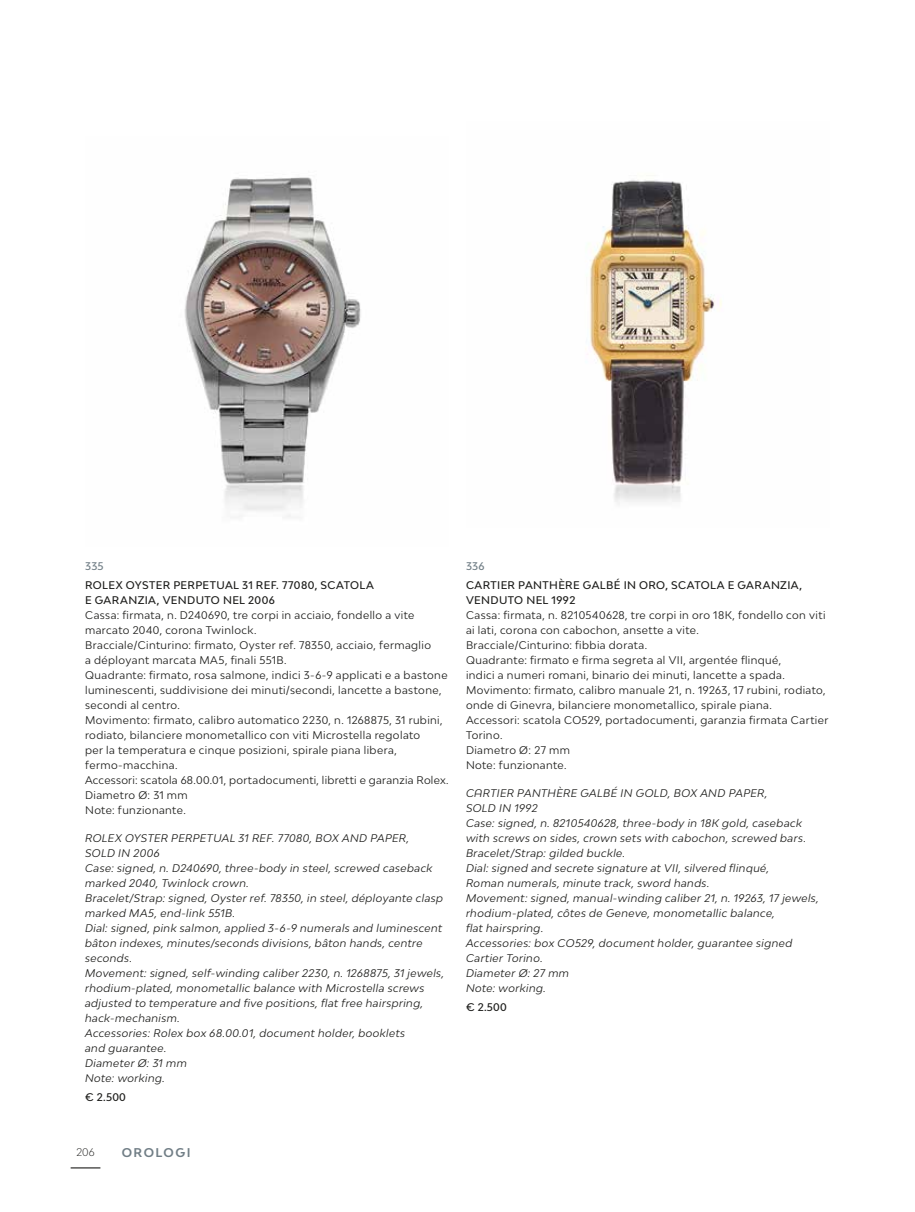
<style>
.page{position:relative;width:915px;height:1212px;background:#fff}
.page>*{position:absolute;margin:0;border:0;box-sizing:border-box;transform-origin:0 0}
.t1{font:700 12px "Bw Modelica";letter-spacing:.125em;color:#717e86}
.t2{font:italic 10.5px/15px "Bw Modelica";letter-spacing:.035em;color:#1d1d1b}
.t3{font:10.5px/15px "Bw Modelica";letter-spacing:.04em;color:#1d1d1b}
.t4{font:500 10.5px/15px "Bw Modelica";letter-spacing:.035em;color:#1d1d1b}
.t5{font:500 10.5px "Bw Modelica";letter-spacing:.02em;color:#717e86}
.t6{font:300 10.5px "Bw Modelica";color:#1d1d1b}
.s1{font-family:"Bw Modelica SS01"}
</style>
<div class="page">
<svg style="left:71px;top:1167px;width:29px;height:1px"></svg>
<img style="left:588px;top:180px;width:134px;height:324px">
<img style="left:184px;top:177px;width:177px;height:340px">
<p class="t5" style="left:85px;top:559px;width:20px">335</p>
<p class="t4" style="left:85px;top:577px;width:290px">ROLEX OYSTER PERPETUAL 31 REF. 77080, SCATOLA<br>E GARANZIA, VENDUTO NEL 2006</p>
<p class="t3" style="left:85px;top:607px;width:365px">Cassa: firmata, n. D240690, tre corpi in acciaio, fondello a vite marcato 2040, corona Twinlock.<br>Bracciale/Cinturino: firmato, Oyster ref. 78350, acciaio, fermaglio<br>a déployant marcata MA5, finali 551B.<br>Quadrante: firmato, rosa salmone, indici 3-6-9 applicati e a bastone luminescenti, suddivisione dei minuti/secondi, lancette a bastone, secondi al centro.<br>Movimento: firmato, calibro automatico 2230, n. 1268875, 31 rubini, rodiato, bilanciere monometallico con viti Microstella regolato<br>per la temperatura e cinque posizioni, spirale piana libera, fermo-macchina.<br>Accessori: scatola 68.00.01, portadocumenti, libretti e garanzia Rolex.<br>Diametro Ø: 31 mm<br>Note: funzionante.</p>
<p class="t2" style="left:85px;top:830px;width:360px"><span class="s1">ROLEX</span> OYSTER PERPETUAL 31 REF. 77080, BOX AND PAPER,<br>SOLD IN 2006<br>Case: signed, n. D240690, three-body in steel, screwed caseback marked 2040, Twinlock crown.<br>Bracelet/Strap: signed, Oyster ref. 78350, in steel, déployante clasp marked MA5, end-link 551B.<br>Dial: signed, pink salmon, applied 3-6-9 numerals and luminescent bâton indexes, minutes/seconds divisions, bâton hands, centre seconds.<br>Movement: signed, self-winding caliber 2230, n. 1268875, 31 jewels, rhodium-plated, monometallic balance with Microstella screws adjusted to temperature and five positions, flat free hairspring, hack-mechanism.<br>Accessories: Rolex box 68.00.01, document holder, booklets<br>and guarantee.<br>Diameter Ø: 31 mm<br>Note: working.</p>
<p class="t4" style="left:85px;top:1089px;width:42px">€ 2.500</p>
<p class="t5" style="left:466px;top:559px;width:20px">336</p>
<p class="t4" style="left:466px;top:577px;width:337px">CARTIER PANTHÈRE GALBÉ IN ORO, SCATOLA E GARANZIA,<br>VENDUTO NEL 1992</p>
<p class="t3" style="left:466px;top:607px;width:364px">Cassa: firmata, n. 8210540628, tre corpi in oro 18K, fondello con viti ai lati, corona con cabochon, ansette a vite.<br>Bracciale/Cinturino: fibbia dorata.<br>Quadrante: firmato e firma segreta al VII, argentée flinqué,<br>indici a numeri romani, binario dei minuti, lancette a spada.<br>Movimento: firmato, calibro manuale 21, n. 19263, 17 rubini, rodiato, onde di Ginevra, bilanciere monometallico, spirale piana.<br>Accessori: scatola CO529, portadocumenti, garanzia firmata Cartier Torino.<br>Diametro Ø: 27 mm<br>Note: funzionante.</p>
<p class="t2" style="left:466px;top:785px;width:354px"><span class="s1">CARTIER</span> PANTHÈRE GALBÉ IN GOLD, BOX AND PAPER,<br>SOLD IN 1992<br>Case: signed, n. 8210540628, three-body in 18K gold, caseback with screws on sides, crown sets with cabochon, screwed bars.<br>Bracelet/Strap: gilded buckle.<br>Dial: signed and secrete signature at VII, silvered flinqué,<br>Roman numerals, minute track, sword hands.<br>Movement: signed, manual-winding caliber 21, n. 19263, 17 jewels, rhodium-plated, côtes de Geneve, monometallic balance,<br>flat hairspring.<br>Accessories: box CO529, document holder, guarantee signed Cartier Torino.<br>Diameter Ø: 27 mm<br>Note: working.</p>
<p class="t4" style="left:466px;top:999px;width:42px">€ 2.500</p>
<p class="t6" style="left:76px;top:1146px;width:20px">206</p>
<p class="t1" style="left:122px;top:1144px;width:70px">OROLOGI</p>
</div>
